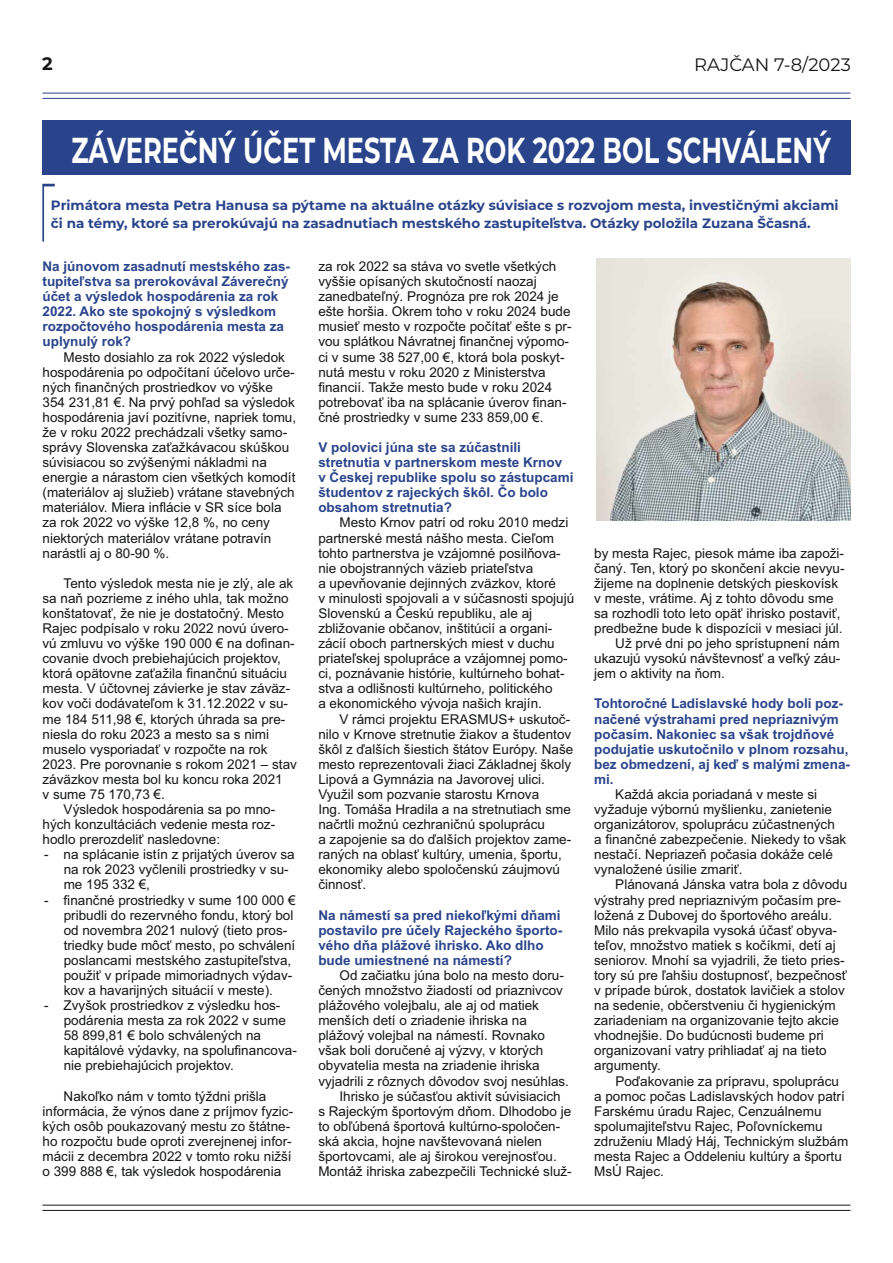
<style>
.page{position:relative;width:893px;height:1263px;background:#fff}
.page>*{position:absolute;margin:0;border:0;box-sizing:border-box;transform-origin:0 0}
.t1{font:700 36px "Montserrat";color:#fff;scale:.71 1}
.t2{font:18px "Montserrat";color:#151616}
.t3{font:700 18px "Montserrat";color:#151616}
.t4{font:13.5px/15.1px "Arial";color:#151616}
.t5{font:700 13.5px/15.1px "Arial";color:#2a448b}
.t6{font:700 13.5px/18.6px "Montserrat";color:#2a448b}
</style>
<div class="page">
<div style="left:42px;top:120px;width:808px;height:54px;background:#2a448b"></div>
<hr style="left:42px;top:93px;width:808px;height:1px;background:#2a448b">
<hr style="left:42px;top:98px;width:808px;height:1px;background:#2a448b">
<hr style="left:42px;top:1210px;width:808px;height:1px;background:#151616">
<hr style="left:42px;top:1205px;width:808px;height:1px;background:#151616">
<svg style="left:42px;top:184px;width:13px;height:58px"></svg>
<img style="left:596px;top:259px;width:254px;height:262px">
<h2 class="t3" style="left:42px;top:53px;width:12px">2</h2>
<h2 class="t2" style="left:694px;top:53px;width:158px">RAJČAN 7-8/2023</h2>
<h1 class="t1" style="left:71px;top:128px;width:1071px">ZÁVEREČNÝ ÚČET MESTA ZA ROK 2022 BOL SCHVÁLENÝ</h1>
<p class="t6" style="left:51px;top:196px;width:789px">Primátora mesta Petra Hanusa sa pýtame na aktuálne otázky súvisiace s rozvojom mesta, investičnými akciami či na témy, ktoré sa prerokúvajú na zasadnutiach mestského zastupiteľstva. Otázky položila Zuzana Ščasná.</p>
<p class="t5" style="left:43px;top:260px;width:249px">Na júnovom zasadnutí mestského zas&shy;tupiteľstva sa prerokovával Záverečný účet a výsledok hospodárenia za rok<br>2022. Ako ste spokojný s výsledkom rozpočtového hospodárenia mesta za uplynulý rok?</p>
<p class="t4" style="left:43px;top:350px;width:255px;text-indent:21px">Mesto dosiahlo za rok 2022 výsledok hospodárenia po odpočítaní účelovo urče&shy;ných finančných prostriedkov vo výške 354 231,81 €. Na prvý pohľad sa výsledok hospodárenia javí pozitívne, napriek tomu, že v roku 2022 prechádzali všetky samo&shy;správy Slovenska zaťažkávacou skúškou súvisiacou so zvýšenými nákladmi na energie a nárastom cien všetkých komodít (materiálov aj služieb) vrátane stavebných materiálov. Miera inflácie v SR síce bola za rok 2022 vo výške 12,8 %, no ceny niektorých materiálov vrátane potravín narástli aj o 80-90 %.</p>
<p class="t4" style="left:64px;top:577px;width:231px">Tento výsledok mesta nie je zlý, ale ak</p>
<p class="t4" style="left:43px;top:592px;width:248px">sa naň pozrieme z iného uhla, tak možno</p>
<p class="t4" style="left:43px;top:607px;width:243px">konštatovať, že nie je dostatočný. Mesto</p>
<p class="t4" style="left:43px;top:622px;width:248px">Rajec podpísalo v roku 2022 novú úvero-</p>
<p class="t4" style="left:43px;top:637px;width:254px">vú zmluvu vo výške 190 000 € na dofinan-</p>
<p class="t4" style="left:43px;top:652px;width:240px">covanie dvoch prebiehajúcich projektov,</p>
<p class="t4" style="left:43px;top:667px;width:246px">ktorá opätovne zaťažila finančnú situáciu</p>
<p class="t4" style="left:43px;top:682px;width:249px">mesta. V účtovnej závierke je stav záväz-</p>
<p class="t4" style="left:43px;top:697px;width:247px">kov voči dodávateľom k 31.12.2022 v su-</p>
<p class="t4" style="left:43px;top:712px;width:244px">me 184 511,98 €, ktorých úhrada sa pre-</p>
<p class="t4" style="left:43px;top:727px;width:228px">niesla do roku 2023 a mesto sa s nimi</p>
<p class="t4" style="left:43px;top:743px;width:226px">muselo vysporiadať v rozpočte na rok</p>
<p class="t4" style="left:43px;top:758px;width:256px">2023. Pre porovnanie s rokom 2021 – stav</p>
<p class="t4" style="left:43px;top:773px;width:242px">záväzkov mesta bol ku koncu roka 2021</p>
<p class="t4" style="left:43px;top:788px;width:124px">v sume 75 170,73 €.</p>
<p class="t4" style="left:64px;top:803px;width:213px">Výsledok hospodárenia sa po mno-</p>
<p class="t4" style="left:43px;top:818px;width:234px">hých konzultáciách vedenie mesta roz-</p>
<p class="t4" style="left:43px;top:833px;width:179px">hodlo prerozdeliť nasledovne:</p>
<p class="t4" style="left:64px;top:848px;width:233px;text-indent:-19px">- na splácanie istín z prijatých úverov sa na rok 2023 vyčlenili prostriedky v su&shy;me 195 332 €,</p>
<p class="t4" style="left:64px;top:893px;width:233px;text-indent:-19px">- finančné prostriedky v sume 100 000 € pribudli do rezervného fondu, ktorý bol od novembra 2021 nulový (tieto pros&shy;triedky bude môcť mesto, po schválení poslancami mestského zastupiteľstva, použiť v prípade mimoriadnych výdav&shy;kov a havarijných situácií v meste).</p>
<p class="t4" style="left:64px;top:999px;width:235px;text-indent:-19px">- Zvyšok prostriedkov z výsledku hos&shy;podárenia mesta za rok 2022 v sume 58 899,81 € bolo schválených na kapitálové výdavky, na spolufinancova&shy;nie prebiehajúcich projektov.</p>
<p class="t4" style="left:43px;top:1089px;width:252px;text-indent:21px">Nakoľko nám v tomto týždni prišla informácia, že výnos dane z príjmov fyzic&shy;kých osôb poukazovaný mestu zo štátne&shy;ho rozpočtu bude oproti zverejnenej infor&shy;mácii z decembra 2022 v tomto roku nižší o 399 888 €, tak výsledok hospodárenia</p>
<p class="t4" style="left:318px;top:260px;width:255px">za rok 2022 sa stáva vo svetle všetkých vyššie opísaných skutočností naozaj zanedbateľný. Prognóza pre rok 2024 je ešte horšia. Okrem toho v roku 2024 bude musieť mesto v rozpočte počítať ešte s pr&shy;vou splátkou Návratnej finančnej výpomo&shy;ci v sume 38 527,00 €, ktorá bola poskyt&shy;nutá mestu v roku 2020 z Ministerstva financií. Takže mesto bude v roku 2024 potrebovať iba na splácanie úverov finan&shy;čné prostriedky v sume 233 859,00 €.</p>
<p class="t5" style="left:318px;top:441px;width:257px">V polovici júna ste sa zúčastnili stretnutia v partnerskom meste Krnov<br>v Českej republike spolu so zástupcami študentov z rajeckých škôl. Čo bolo obsahom stretnutia?</p>
<p class="t4" style="left:318px;top:516px;width:257px;text-indent:21px">Mesto Krnov patrí od roku 2010 medzi partnerské mestá nášho mesta. Cieľom tohto partnerstva je vzájomné posilňova&shy;nie obojstranných väzieb priateľstva<br>a upevňovanie dejinných zväzkov, ktoré<br>v minulosti spojovali a v súčasnosti spojujú Slovenskú a Českú republiku, ale aj zbližovanie občanov, inštitúcií a organi&shy;zácií oboch partnerských miest v duchu priateľskej spolupráce a vzájomnej pomo&shy;ci, poznávanie histórie, kultúrneho bohat&shy;stva a odlišnosti kultúrneho, politického<br>a ekonomického vývoja našich krajín.</p>
<p class="t4" style="left:318px;top:712px;width:256px;text-indent:21px">V rámci projektu ERASMUS+ uskutoč&shy;nilo v Krnove stretnutie žiakov a študentov škôl z ďalších šiestich štátov Európy. Naše mesto reprezentovali žiaci Základnej školy Lipová a Gymnázia na Javorovej ulici.<br>Využil som pozvanie starostu Krnova<br>Ing. Tomáša Hradila a na stretnutiach sme načrtli možnú cezhraničnú spoluprácu<br>a zapojenie sa do ďalších projektov zame&shy;raných na oblasť kultúry, umenia, športu, ekonomiky alebo spoločenskú záujmovú činnosť.</p>
<p class="t5" style="left:318px;top:908px;width:245px">Na námestí sa pred niekoľkými dňami postavilo pre účely Rajeckého športo&shy;vého dňa plážové ihrisko. Ako dlho bude umiestnené na námestí?</p>
<p class="t4" style="left:339px;top:969px;width:226px">Od začiatku júna bolo na mesto doru-</p>
<p class="t4" style="left:318px;top:984px;width:246px">čených množstvo žiadostí od priaznivcov</p>
<p class="t4" style="left:318px;top:999px;width:222px">plážového volejbalu, ale aj od matiek</p>
<p class="t4" style="left:318px;top:1014px;width:210px">menších detí o zriadenie ihriska na</p>
<p class="t4" style="left:318px;top:1029px;width:228px">plážový volejbal na námestí. Rovnako</p>
<p class="t4" style="left:318px;top:1044px;width:226px">však boli doručené aj výzvy, v ktorých</p>
<p class="t4" style="left:318px;top:1059px;width:223px">obyvatelia mesta na zriadenie ihriska</p>
<p class="t4" style="left:318px;top:1074px;width:252px">vyjadrili z rôznych dôvodov svoj nesúhlas.</p>
<p class="t4" style="left:339px;top:1089px;width:223px">Ihrisko je súčasťou aktivít súvisiacich</p>
<p class="t4" style="left:318px;top:1105px;width:254px">s Rajeckým športovým dňom. Dlhodobo je</p>
<p class="t4" style="left:318px;top:1120px;width:243px">to obľúbená športová kultúrno-spoločen-</p>
<p class="t4" style="left:318px;top:1135px;width:225px">ská akcia, hojne navštevovaná nielen</p>
<p class="t4" style="left:318px;top:1150px;width:240px">športovcami, ale aj širokou verejnosťou.</p>
<p class="t4" style="left:318px;top:1165px;width:255px">Montáž ihriska zabezpečili Technické služ-</p>
<p class="t4" style="left:594px;top:546px;width:251px">by mesta Rajec, piesok máme iba zapoži-</p>
<p class="t4" style="left:594px;top:562px;width:252px">čaný. Ten, ktorý po skončení akcie nevyu-</p>
<p class="t4" style="left:594px;top:577px;width:245px">žijeme na doplnenie detských pieskovísk</p>
<p class="t4" style="left:594px;top:592px;width:241px">v meste, vrátime. Aj z tohto dôvodu sme</p>
<p class="t4" style="left:594px;top:607px;width:248px">sa rozhodli toto leto opäť ihrisko postaviť,</p>
<p class="t4" style="left:594px;top:622px;width:250px">predbežne bude k dispozícii v mesiaci júl.</p>
<p class="t4" style="left:615px;top:637px;width:226px">Už prvé dni po jeho sprístupnení nám</p>
<p class="t4" style="left:594px;top:652px;width:248px">ukazujú vysokú návštevnosť a veľký záu-</p>
<p class="t4" style="left:594px;top:667px;width:132px">jem o aktivity na ňom.</p>
<p class="t5" style="left:594px;top:697px;width:257px">Tohtoročné Ladislavské hody boli poz&shy;načené výstrahami pred nepriaznivým počasím. Nakoniec sa však trojdňové podujatie uskutočnilo v plnom rozsahu, bez obmedzení, aj keď s malými zmena&shy;mi.</p>
<p class="t4" style="left:594px;top:788px;width:254px;text-indent:21px">Každá akcia poriadaná v meste si vyžaduje výbornú myšlienku, zanietenie organizátorov, spoluprácu zúčastnených<br>a finančné zabezpečenie. Niekedy to však nestačí. Nepriazeň počasia dokáže celé vynaložené úsilie zmariť.</p>
<p class="t4" style="left:594px;top:878px;width:254px;text-indent:21px">Plánovaná Jánska vatra bola z dôvodu výstrahy pred nepriaznivým počasím pre&shy;ložená z Dubovej do športového areálu.<br>Milo nás prekvapila vysoká účasť obyva&shy;teľov, množstvo matiek s kočíkmi, detí aj seniorov. Mnohí sa vyjadrili, že tieto pries&shy;tory sú pre ľahšiu dostupnosť, bezpečnosť v prípade búrok, dostatok lavičiek a stolov na sedenie, občerstveniu či hygienickým zariadeniam na organizovanie tejto akcie vhodnejšie. Do budúcnosti budeme pri organizovaní vatry prihliadať aj na tieto argumenty.</p>
<p class="t4" style="left:594px;top:1074px;width:256px;text-indent:21px">Poďakovanie za prípravu, spoluprácu a pomoc počas Ladislavských hodov patrí Farskému úradu Rajec, Cenzuálnemu spolumajiteľstvu Rajec, Poľovníckemu združeniu Mladý Háj, Technickým službám mesta Rajec a Oddeleniu kultúry a športu MsÚ Rajec.</p>
</div>
